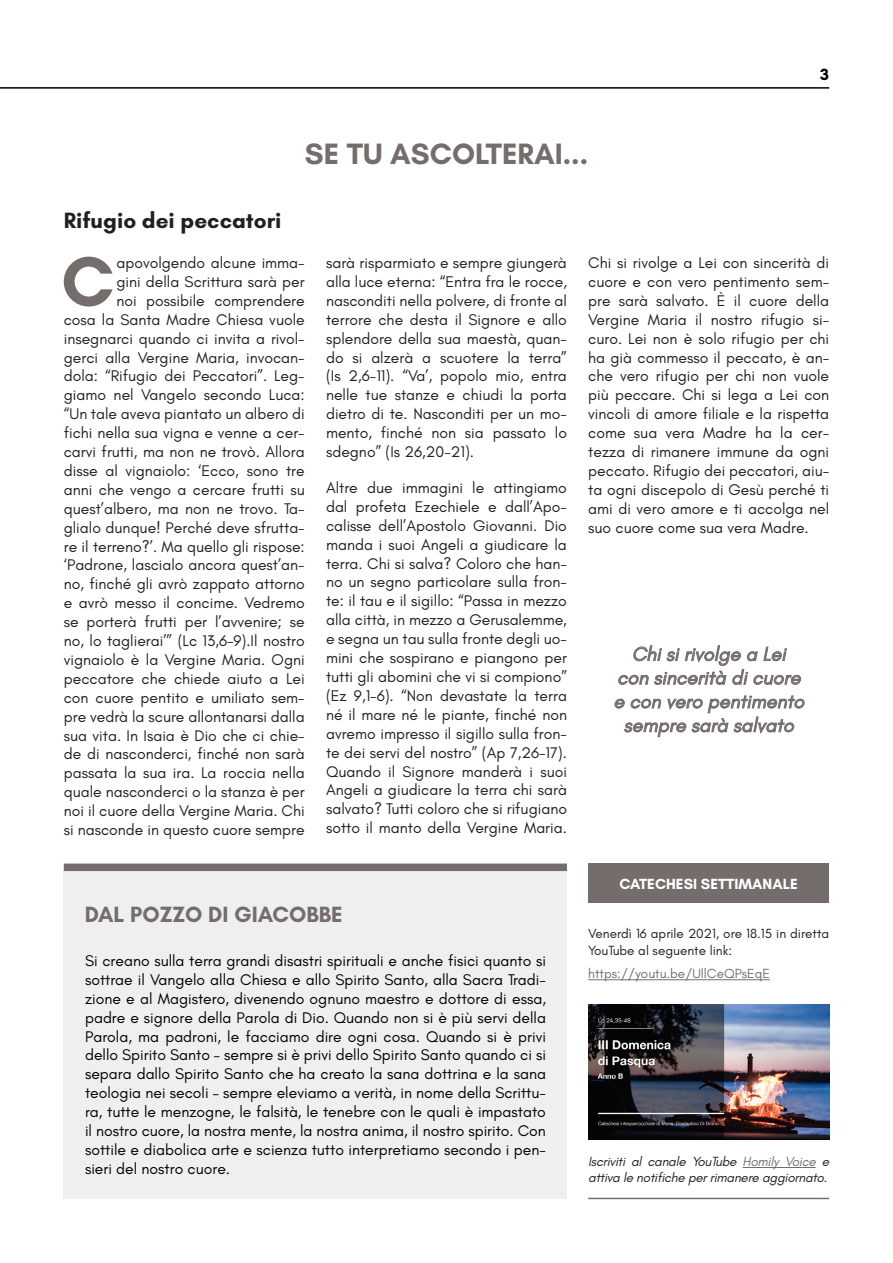
<style>
.page{position:relative;width:893px;height:1263px;background:#fff}
.page>*{position:absolute;margin:0;border:0;box-sizing:border-box;transform-origin:0 0}
.t1{font:700 71.4px "Glacial Indifference";color:#746d6b}
.t2{font:700 30px "Glacial Indifference";color:#746d6b}
.t3{font:700 22.5px "Glacial Indifference";color:#221f20}
.t4{font:700 22.5px "Glacial Indifference";color:#746d6b}
.t5{font:italic 19.8px/23.7px "Glacial Indifference";color:#746d6b;text-align:center}
.t6{font:700 16.5px "Glacial Indifference";color:#000}
.t7{font:15.75px/18.9px "Glacial Indifference";color:#221f20;text-align:justify}
.t8{font:15.75px/18.9px "Glacial Indifference";color:#000;text-align:justify}
.t9{font:700 15px "Glacial Indifference";color:#fff}
.t10{font:italic 13.5px/16.2px "Glacial Indifference";letter-spacing:-.02em;color:#221f20}
.t11{font:13.5px/16.2px "Glacial Indifference";color:#221f20}
.t12{font:13.5px "Glacial Indifference";color:#746d6b}
.s1{color:#746d6b}
</style>
<div class="page">
<hr style="left:0;top:87px;width:829px;height:2px;background:#000">
<div style="left:64px;top:869px;width:503px;height:330px;background:#efefef"></div>
<div style="left:64px;top:863px;width:503px;height:8px;background:#746d6b"></div>
<div style="left:588px;top:863px;width:241px;height:40px;background:#746d6b"></div>
<hr style="left:588px;top:979px;width:182px;height:1px;background:#746d6b">
<img style="left:588px;top:1005px;width:241px;height:135px">
<hr style="left:743px;top:1167px;width:73px;height:1px;background:#746d6b">
<hr style="left:588px;top:1198px;width:241px;height:1px;background:#746d6b">
<svg style="left:618px;top:645px;width:183px;height:40px"></svg>
<svg style="left:614px;top:695px;width:191px;height:42px"></svg>
<h2 class="t2" style="left:305px;top:135px;width:285px">SE TU ASCOLTERAI...</h2>
<p class="t6" style="left:820px;top:65px;width:10px">3</p>
<h3 class="t3" style="left:64px;top:206px;width:219px">Rifugio dei peccatori</h3>
<h1 class="t1" style="left:61px;top:237px;width:55px">C</h1>
<p class="t7" style="left:64px;top:253px;width:242px;text-align:right">apovolgendo alcune imma-<br>gini della Scrittura sarà per<br>noi possibile comprendere<br>cosa la Santa Madre Chiesa vuole insegnarci quando ci invita a rivol&shy;gerci alla Vergine Maria, invocan&shy;dola: “Rifugio dei Peccatori”. Leg&shy;giamo nel Vangelo secondo Luca: “Un tale aveva piantato un albero di fichi nella sua vigna e venne a cer&shy;carvi frutti, ma non ne trovò. Allora disse al vignaiolo: ‘Ecco, sono tre anni che vengo a cercare frutti su quest’albero, ma non ne trovo. Ta&shy;glialo dunque! Perché deve sfrutta&shy;re il terreno?’. Ma quello gli rispose: ‘Padrone, lascialo ancora quest’an&shy;no, finché gli avrò zappato attorno e avrò messo il concime. Vedremo se porterà frutti per l’avvenire; se no, lo taglierai’” (Lc 13,6-9).Il nostro vignaiolo è la Vergine Maria. Ogni peccatore che chiede aiuto a Lei con cuore pentito e umiliato sem&shy;pre vedrà la scure allontanarsi dalla sua vita. In Isaia è Dio che ci chie&shy;de di nasconderci, finché non sarà passata la sua ira. La roccia nella quale nasconderci o la stanza è per noi il cuore della Vergine Maria. Chi si nasconde in questo cuore sempre</p>
<p class="t7" style="left:326px;top:253px;width:242px">sarà risparmiato e sempre giungerà alla luce eterna: “Entra fra le rocce, nasconditi nella polvere, di fronte al terrore che desta il Signore e allo splendore della sua maestà, quan&shy;do si alzerà a scuotere la terra” (Is 2,6-11). “Va’, popolo mio, entra nelle tue stanze e chiudi la porta dietro di te. Nasconditi per un mo&shy;mento, finché non sia passato lo sdegno” (Is 26,20-21).</p>
<p class="t7" style="left:326px;top:478px;width:242px">Altre due immagini le attingiamo dal profeta Ezechiele e dall’Apo&shy;calisse dell’Apostolo Giovanni. Dio manda i suoi Angeli a giudicare la terra. Chi si salva? Coloro che han&shy;no un segno particolare sulla fron&shy;te: il tau e il sigillo: “Passa in mezzo alla città, in mezzo a Gerusalemme, e segna un tau sulla fronte degli uo&shy;mini che sospirano e piangono per tutti gli abomini che vi si compiono” (Ez 9,1-6). “Non devastate la terra né il mare né le piante, finché non avremo impresso il sigillo sulla fron&shy;te dei servi del nostro” (Ap 7,26-17).<br>Quando il Signore manderà i suoi Angeli a giudicare la terra chi sarà salvato? Tutti coloro che si rifugiano sotto il manto della Vergine Maria.</p>
<h3 class="t4" style="left:85px;top:900px;width:260px">DAL POZZO DI GIACOBBE</h3>
<p class="t8" style="left:85px;top:951px;width:462px">Si creano sulla terra grandi disastri spirituali e anche fisici quanto si sottrae il Vangelo alla Chiesa e allo Spirito Santo, alla Sacra Tradi&shy;zione e al Magistero, divenendo ognuno maestro e dottore di essa, padre e signore della Parola di Dio. Quando non si è più servi della Parola, ma padroni, le facciamo dire ogni cosa. Quando si è privi dello Spirito Santo – sempre si è privi dello Spirito Santo quando ci si separa dallo Spirito Santo che ha creato la sana dottrina e la sana teologia nei secoli – sempre eleviamo a verità, in nome della Scrittu&shy;ra, tutte le menzogne, le falsità, le tenebre con le quali è impastato il nostro cuore, la nostra mente, la nostra anima, il nostro spirito. Con sottile e diabolica arte e scienza tutto interpretiamo secondo i pen&shy;sieri del nostro cuore.</p>
<p class="t7" style="left:588px;top:253px;width:242px">Chi si rivolge a Lei con sincerità di cuore e con vero pentimento sem&shy;pre sarà salvato. È il cuore della Vergine Maria il nostro rifugio si&shy;curo. Lei non è solo rifugio per chi ha già commesso il peccato, è an&shy;che vero rifugio per chi non vuole più peccare. Chi si lega a Lei con vincoli di amore filiale e la rispetta come sua vera Madre ha la cer&shy;tezza di rimanere immune da ogni peccato. Rifugio dei peccatori, aiu&shy;ta ogni discepolo di Gesù perché ti ami di vero amore e ti accolga nel suo cuore come sua vera Madre.</p>
<p class="t5" style="left:613px;top:642px;width:192px">Chi si rivolge a Lei<br>con sincerità di cuore e con vero pentimento sempre sarà salvato</p>
<p class="t9" style="left:620px;top:874px;width:180px">CATECHESI SETTIMANALE</p>
<p class="t11" style="left:588px;top:926px;width:242px">Venerdì 16 aprile 2021, ore 18.15 in diretta<br>YouTube al seguente link:</p>
<p class="t12" style="left:588px;top:966px;width:183px">https://youtu.be/UllCeQPsEqE</p>
<p class="t10" style="left:588px;top:1154px;width:242px">Iscriviti al canale YouTube <span class="s1">Homily Voice</span> e attiva le notifiche per rimanere aggiornato.</p>
</div>
